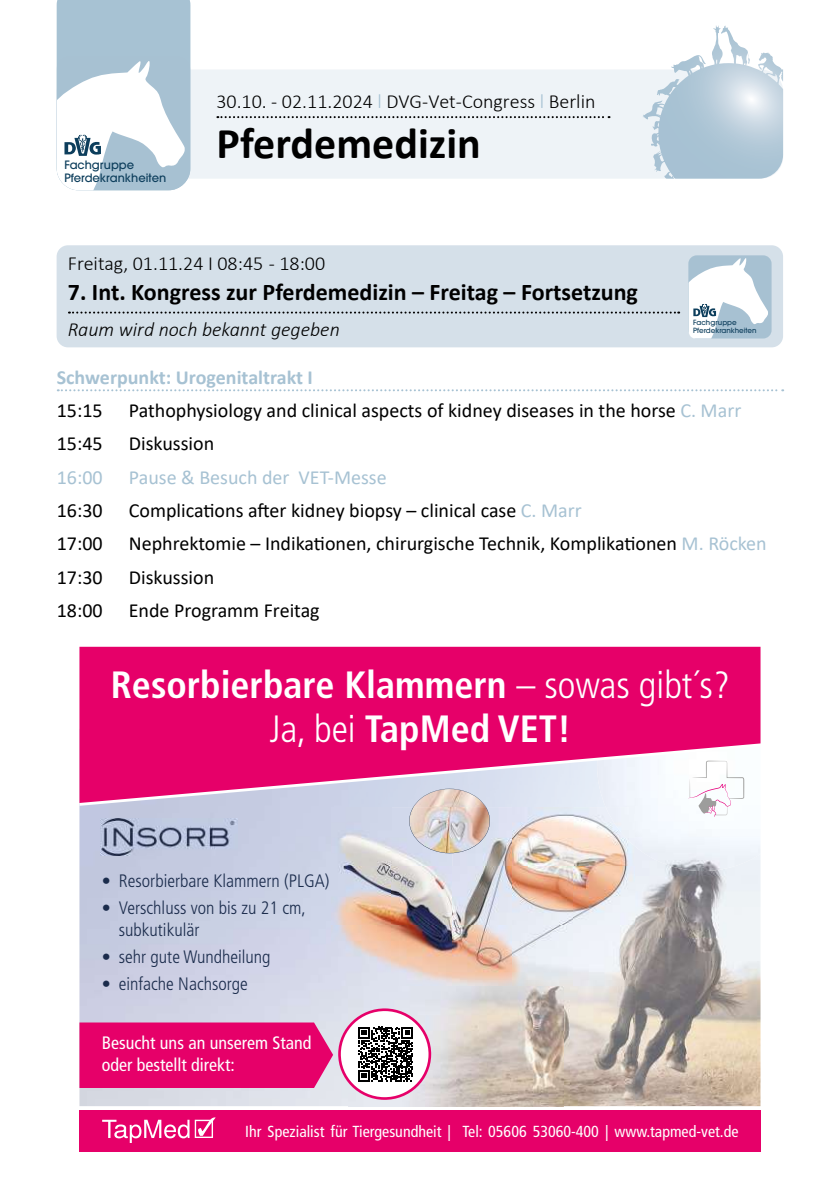
<style>
.page{position:relative;width:840px;height:1191px;background:#fff}
.page>*{position:absolute;margin:0;border:0;box-sizing:border-box;transform-origin:0 0}
.t1{font:700 44px "Calibri";color:#000}
.t2{font:700 condensed 38px/44px "Frutiger LT Std";color:#fff;text-align:center}
.t3{font:700 24px "Calibri";color:#000}
.t4{font:20px "Calibri";color:#000}
.t5{font:300 20px "Calibri";color:#000}
.t6{font:20px "Calibri";color:#a7c2d3}
.t7{font:700 20px "Calibri";color:#a7c2d3}
.t8{font:italic 300 20px "Calibri";color:#000}
.t9{font:300 condensed 18px/21.6px "Frutiger LT Std";color:#1b2c4c}
.t10{font:condensed 18px/21.6px "Frutiger LT Std";color:#fff}
.t11{font:condensed 16px "Frutiger LT Std";color:#fff}
.t12{font:500 11.4px/13.2px "ITC Avant Garde Std";color:#0d3e5c}
.t13{font:500 7.2px/8.2px "ITC Avant Garde Std";color:#0d3e5c}
.s1{color:#a7c2d3}
.s2{font-weight:300}
</style>
<div class="page">
<svg style="left:57px;top:69px;width:725px;height:110px;background:#e5ecf2"></svg>
<svg style="left:57px;top:0;width:133px;height:190px"></svg>
<svg style="left:642px;top:28px;width:74px;height:102px"></svg>
<svg style="left:217px;top:116px;width:392px;height:2px"></svg>
<div style="left:57px;top:245px;width:725px;height:102px;background:#d5e0e9;border-radius:11px"></div>
<svg style="left:69px;top:311px;width:609px;height:2px"></svg>
<div style="left:688px;top:255px;width:83px;height:83px;background:#a7c1d2;border-radius:8px"></div>
<svg style="left:688px;top:258px;width:79px;height:80px"></svg>
<svg style="left:58px;top:389px;width:724px;height:2px"></svg>
<img style="left:79px;top:806px;width:269px;height:300px">
<img style="left:635px;top:871px;width:125px;height:235px">
<img style="left:563px;top:871px;width:72px;height:235px">
<img style="left:348px;top:985px;width:215px;height:121px">
<img style="left:596px;top:806px;width:164px;height:65px">
<img style="left:331px;top:807px;width:302px;height:178px">
<img style="left:409px;top:807px;width:80px;height:46px">
<img style="left:605px;top:807px;width:28px;height:38px">
<svg style="left:79px;top:647px;width:681px;height:156px;background:#e52981"></svg>
<div style="left:79px;top:1022px;width:254px;height:66px;background:#e60069"></div>
<div style="left:339px;top:1009px;width:91px;height:90px;background:#fff;border-radius:50%"></div>
<div style="left:337px;top:1008px;width:94px;height:92px;border:3px solid #e60069;border-radius:50%"></div>
<svg style="left:358px;top:1026px;width:55px;height:55px"></svg>
<svg style="left:687px;top:760px;width:56px;height:56px"></svg>
<img style="left:101px;top:818px;width:136px;height:37px">
<div style="left:79px;top:1110px;width:681px;height:41px;background:#e60069"></div>
<svg style="left:195px;top:1117px;width:20px;height:21px"></svg>
<svg style="left:102px;top:1119px;width:87px;height:23px"></svg>
<p class="t12" style="left:64px;top:158px;width:103px">Fachgruppe<br>Pferdekrankheiten</p>
<p class="t5" style="left:216px;top:89px;width:380px">30.10. - 02.11.2024 <span class="s1">l</span> DVG-Vet-Congress <span class="s1">l</span> Berlin</p>
<h1 class="t1" style="left:216px;top:112px;width:266px">Pferdemedizin</h1>
<p class="t5" style="left:68px;top:251px;width:258px">Freitag, 01.11.24 I 08:45 - 18:00</p>
<p class="t3" style="left:68px;top:275px;width:571px">7. Int. Kongress zur Pferdemedizin – Freitag – Fortsetzung</p>
<p class="t8" style="left:68px;top:317px;width:273px">Raum wird noch bekannt gegeben</p>
<p class="t13" style="left:693px;top:318px;width:65px">Fachgruppe<br>Pferdekrankheiten</p>
<p class="t7" style="left:57px;top:363px;width:257px">Schwerpunkt: Urogenitaltrakt I</p>
<p class="t4" style="left:57px;top:396px;width:47px">15:15</p>
<p class="t4" style="left:129px;top:396px;width:613px">Pathophysiology and clinical aspects of kidney diseases in the horse <span class="s1">C. Marr</span></p>
<p class="t4" style="left:57px;top:430px;width:47px">15:45</p>
<p class="t4" style="left:129px;top:430px;width:87px">Diskussion</p>
<p class="t6" style="left:57px;top:463px;width:47px">16:00</p>
<p class="t6" style="left:129px;top:463px;width:259px">Pause &amp; Besuch der VET-Messe</p>
<p class="t4" style="left:57px;top:496px;width:47px">16:30</p>
<p class="t4" style="left:129px;top:496px;width:454px">Complications after kidney biopsy – clinical case <span class="s1">C. Marr</span></p>
<p class="t4" style="left:57px;top:530px;width:47px">17:00</p>
<p class="t4" style="left:129px;top:530px;width:639px">Nephrektomie – Indikationen, chirurgische Technik, Komplikationen <span class="s1">M. Röcken</span></p>
<p class="t4" style="left:57px;top:563px;width:47px">17:30</p>
<p class="t4" style="left:129px;top:563px;width:87px">Diskussion</p>
<p class="t4" style="left:57px;top:596px;width:47px">18:00</p>
<p class="t4" style="left:129px;top:596px;width:192px">Ende Programm Freitag</p>
<h2 class="t2" style="left:111px;top:663px;width:620px">Resorbierbare Klammern <span class="s2">– sowas gibt´s?<br>Ja, bei</span> TapMed VET!</h2>
<p class="t9" style="left:102px;top:870px;width:229px">• Resorbierbare Klammern (PLGA)</p>
<p class="t9" style="left:119px;top:897px;width:188px;text-indent:-17px">• Verschluss von bis zu 21 cm, subkutikulär</p>
<p class="t9" style="left:102px;top:946px;width:170px">• sehr gute Wundheilung</p>
<p class="t9" style="left:102px;top:973px;width:147px">• einfache Nachsorge</p>
<p class="t10" style="left:102px;top:1032px;width:211px">Besucht uns an unserem Stand oder bestellt direkt:</p>
<p class="t11" style="left:245px;top:1122px;width:494px">Ihr Spezialist für Tiergesundheit | Tel: 05606 53060-400 | www.tapmed-vet.de</p>
</div>
